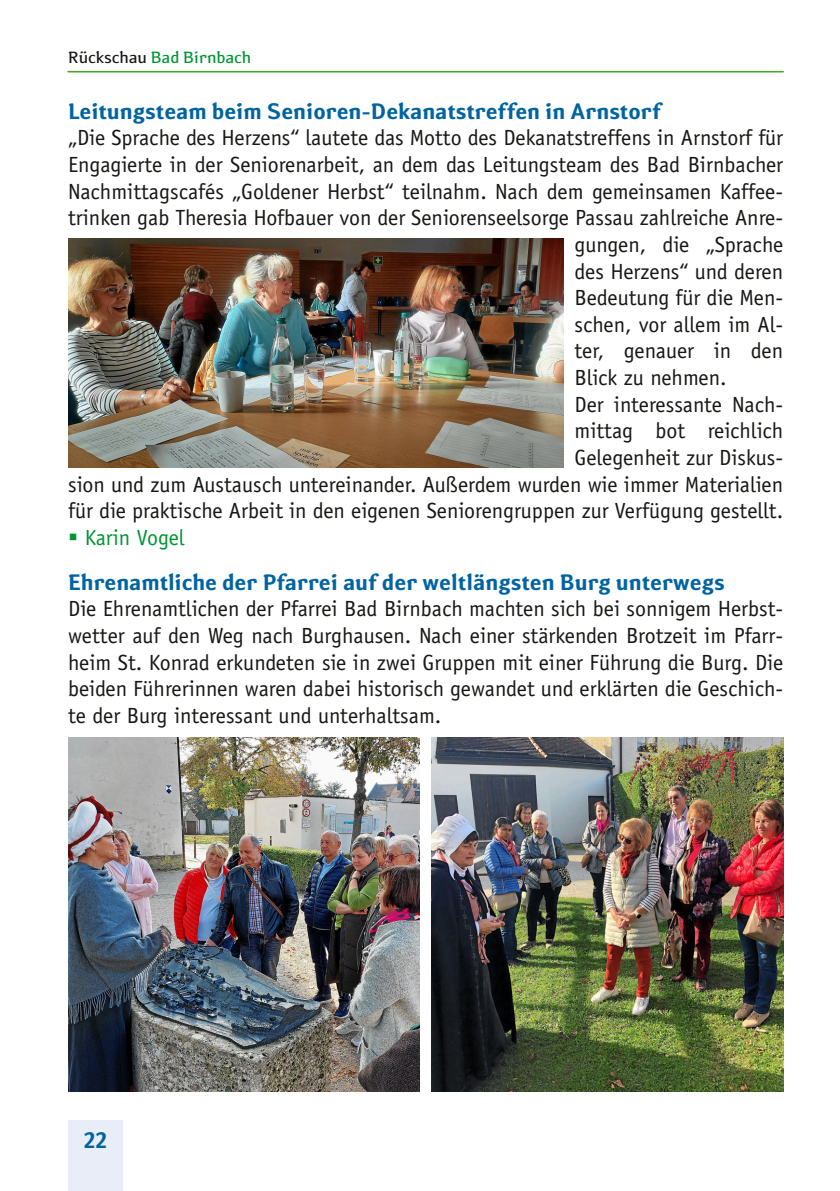
<style>
.page{position:relative;width:840px;height:1191px;background:#fff}
.page>*{position:absolute;margin:0;border:0;box-sizing:border-box;transform-origin:0 0}
.t1{font:22px/26.6px "Officina Sans";color:#181715;text-align:justify}
.t2{font:700 22px "Bad Birnbach Susan";color:#0064a2}
.t3{font:22px "Officina Sans";color:#009534}
.t4{font:16px "Bad Birnbach Susan";color:#009534}
.s1{color:#181715}
</style>
<div class="page">
<div style="left:68px;top:1120px;width:55px;height:71px;background:#e9edf7"></div>
<hr style="left:68px;top:71px;width:714px;height:1px;background:#4aa32c">
<img style="left:68px;top:238px;width:495px;height:230px">
<img style="left:68px;top:738px;width:352px;height:353px">
<img style="left:431px;top:738px;width:351px;height:353px">
<p class="t4" style="left:68px;top:51px;width:184px"><span class="s1">Rückschau</span> Bad Birnbach</p>
<p class="t2" style="left:68px;top:102px;width:594px">Leitungsteam beim Senioren-Dekanatstreffen in Arnstorf</p>
<p class="t1" style="left:68px;top:126px;width:716px">„Die Sprache des Herzens“ lautete das Motto des Dekanatstreffens in Arnstorf für</p>
<p class="t1" style="left:68px;top:153px;width:716px">Engagierte in der Seniorenarbeit, an dem das Leitungsteam des Bad Birnbacher</p>
<p class="t1" style="left:68px;top:180px;width:716px">Nachmittagscafés „Goldener Herbst“ teilnahm. Nach dem gemeinsamen Kaffee-</p>
<p class="t1" style="left:68px;top:206px;width:716px">trinken gab Theresia Hofbauer von der Seniorenseelsorge Passau zahlreiche Anre-</p>
<p class="t1" style="left:574px;top:233px;width:210px">gungen, die „Sprache</p>
<p class="t1" style="left:574px;top:260px;width:210px">des Herzens“ und deren</p>
<p class="t1" style="left:574px;top:286px;width:210px">Bedeutung für die Men-</p>
<p class="t1" style="left:574px;top:313px;width:210px">schen, vor allem im Al-</p>
<p class="t1" style="left:574px;top:339px;width:210px">ter, genauer in den</p>
<p class="t1" style="left:574px;top:366px;width:153px">Blick zu nehmen.</p>
<p class="t1" style="left:574px;top:393px;width:210px">Der interessante Nach-</p>
<p class="t1" style="left:574px;top:419px;width:210px">mittag bot reichlich</p>
<p class="t1" style="left:574px;top:446px;width:210px">Gelegenheit zur Diskus-</p>
<p class="t1" style="left:68px;top:472px;width:716px">sion und zum Austausch untereinander. Außerdem wurden wie immer Materialien</p>
<p class="t1" style="left:68px;top:499px;width:716px">für die praktische Arbeit in den eigenen Seniorengruppen zur Verfügung gestellt.</p>
<p class="t3" style="left:85px;top:529px;width:101px">Karin Vogel</p>
<p class="t2" style="left:68px;top:573px;width:658px">Ehrenamtliche der Pfarrei auf der weltlängsten Burg unterwegs</p>
<p class="t1" style="left:68px;top:597px;width:716px">Die Ehrenamtlichen der Pfarrei Bad Birnbach machten sich bei sonnigem Herbst&shy;wetter auf den Weg nach Burghausen. Nach einer stärkenden Brotzeit im Pfarr&shy;heim St. Konrad erkundeten sie in zwei Gruppen mit einer Führung die Burg. Die beiden Führerinnen waren dabei historisch gewandet und erklärten die Geschich&shy;te der Burg interessant und unterhaltsam.</p>
<p class="t2" style="left:84px;top:1131px;width:25px">22</p>
</div>
